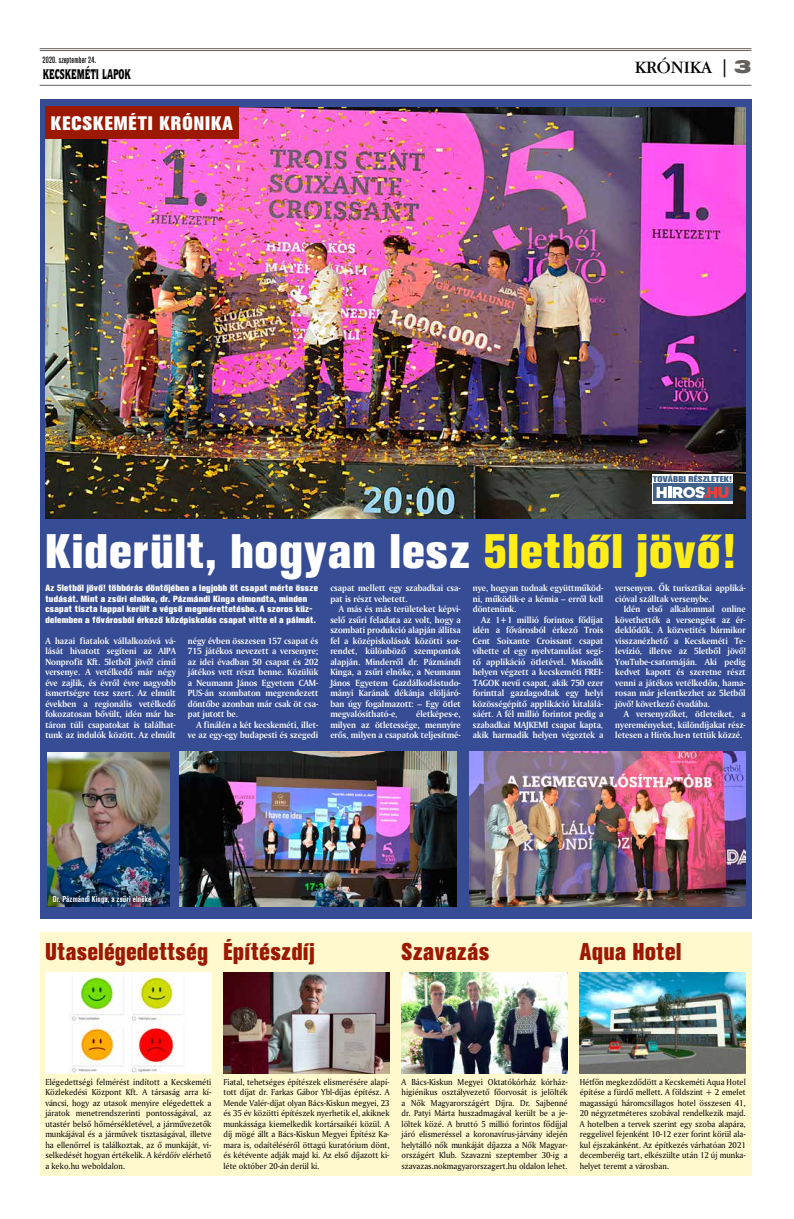
<style>
.page{position:relative;width:794px;height:1219px;background:#fff}
.page>*{position:absolute;margin:0;border:0;box-sizing:border-box;transform-origin:0 0}
.t1{font:700 48px "Akzidenz Grotesk XPFL";color:#fff;scale:.92 1}
.t2{font:700 24px "Akzidenz Grotesk XPFL";color:#9c1800;scale:.86 1}
.t3{font:700 24px "Akzidenz Grotesk XPFL";color:#9c1800;scale:.84 1}
.t4{font:700 19.4px "Akzidenz Grotesk XPFL";letter-spacing:.02em;color:#fff;scale:.95 1}
.t5{font:18px "Garamond Bk PFL";color:#000}
.t6{font:14px "Quorum Blk PFL";letter-spacing:-.01em;color:#000;scale:.64 1}
.t7{font:700 9.5px/10.5px "Amerigo PFL";color:#fff;text-align:justify;scale:.95 1}
.t8{font:9px/10.5px "Amerigo PFL";color:#000;text-align:justify;scale:.95 1}
.t9{font:700 9px/10.5px "Akzidenz Grotesk XPFL";color:#fff;scale:.95 1}
.t10{font:9px "Akzidenz Grotesk Md Cn PFL";color:#000;scale:.95 1}
.t11{font:700 8.5px "Akzidenz Grotesk Cn PFL";color:#fff;scale:.95 1}
.t12{font:700 8.4px "Akzidenz Grotesk XPFL";letter-spacing:-.03em;color:#3d6188;scale:1.1 1}
.s1{font-family:"Swiss 721 Blk Ex PFL";color:#66605c}
.s2{color:#ffec18}
</style>
<div class="page">
<hr style="left:40px;top:48px;width:711px;height:1px;background:#66605c">
<hr style="left:40px;top:50px;width:711px;height:1px;background:#66605c">
<hr style="left:40px;top:85px;width:711px;height:1px;background:#66605c">
<div style="left:40px;top:932px;width:711px;height:244px;background:#fff9cd"></div>
<div style="left:45px;top:972px;width:166px;height:101px;background:#fff"></div>
<img style="left:71px;top:972px;width:112px;height:101px">
<img style="left:223px;top:972px;width:166px;height:101px">
<img style="left:401px;top:972px;width:166px;height:101px">
<img style="left:579px;top:972px;width:167px;height:101px">
<div style="left:40px;top:99px;width:711px;height:819px;background:#364d95"></div>
<img style="left:45px;top:108px;width:701px;height:411px">
<div style="left:45px;top:107px;width:194px;height:32px;background:#9c1800"></div>
<div style="left:652px;top:474px;width:81px;height:29px;background:#fff"></div>
<div style="left:653px;top:484px;width:79px;height:17px;background:#3e6189"></div>
<svg style="left:656px;top:487px;width:72px;height:11px"></svg>
<img style="left:180px;top:751px;width:276px;height:156px">
<img style="left:48px;top:752px;width:121px;height:139px">
<img style="left:469px;top:751px;width:277px;height:156px">
<img style="left:48px;top:891px;width:121px;height:16px">
<p class="t10" style="left:43px;top:55px;width:58px">2020. szeptember 24.</p>
<h3 class="t6" style="left:43px;top:65px;width:139px">KECSKEMÉTI LAPOK</h3>
<h3 class="t4" style="left:51px;top:112px;width:194px">KECSKEMÉTI KRÓNIKA</h3>
<h3 class="t5" style="left:634px;top:57px;width:118px">KRÓNIKA | <span class="s1">3</span></h3>
<p class="t12" style="left:653px;top:474px;width:73px">TOVÁBBI RÉSZLETEK!</p>
<h1 class="t1" style="left:45px;top:523px;width:752px">Kiderült, hogyan lesz <span class="s2">5letből jövő!</span></h1>
<p class="t9" style="left:45px;top:583px;width:289px">Az 5letből jövő! többórás döntőjében a legjobb öt csapat mérte össze tudását. Mint a zsűri elnöke, dr. Pázmándi Kinga elmondta, minden csapat tiszta lappal került a végső megmérettetésbe. A szoros küz&shy;delemben a fővárosból érkező középiskolás csapat vitte el a pálmát.</p>
<p class="t7" style="left:45px;top:635px;width:139px">A hazai fiatalok vállalkozóvá vá&shy;lását hivatott segíteni az AIPA Nonprofit Kft. 5letből jövő! című versenye. A vetélkedő már négy éve zajlik, és évről évre nagyobb ismertségre tesz szert. Az elmúlt években a regionális vetélkedő fokozatosan bővült, idén már ha&shy;táron túli csapatokat is találhat&shy;tunk az indulók között. Az elmúlt</p>
<p class="t7" style="left:188px;top:635px;width:139px">négy évben összesen 157 csapat és 715 játékos nevezett a versenyre; az idei évadban 50 csapat és 202 játékos vett részt benne. Közülük a Neumann János Egyetem CAM-PUS-án szombaton megrendezett döntőbe azonban már csak öt csa&shy;pat jutott be.</p>
<p class="t7" style="left:615px;top:583px;width:139px">versenyen. Ők turisztikai appliká&shy;cióval szálltak versenybe.</p>
<p class="t7" style="left:615px;top:604px;width:139px;text-indent:9px">Idén első alkalommal online követhették a versengést az ér&shy;deklődők. A közvetítés bármikor visszanézhető a Kecskeméti Te&shy;levízió, illetve az 5letből jövő!<br>YouTube-csatornáján. Aki pedig kedvet kapott és szeretne részt venni a játékos vetélkedőn, hama&shy;rosan már jelentkezhet az 5letből jövő! következő évadába.</p>
<p class="t7" style="left:615px;top:709px;width:139px;text-indent:9px">A versenyzőket, ötleteiket, a nyereményeket, különdíjakat rész&shy;letesen a Hírös.hu-n tettük közzé.</p>
<p class="t7" style="left:330px;top:583px;width:139px">csapat mellett egy szabadkai csa&shy;pat is részt vehetett.</p>
<p class="t7" style="left:330px;top:604px;width:139px;text-indent:9px">A más és más területeket képvi&shy;selő zsűri feladata az volt, hogy a szombati produkció alapján állítsa fel a középiskolások közötti sor&shy;rendet, különböző szempontok alapján. Minderről dr. Pázmándi Kinga, a zsűri elnöke, a Neumann János Egyetem Gazdálkodástudo&shy;mányi Karának dékánja elöljáró&shy;ban úgy fogalmazott: – Egy ötlet megvalósítható-e,</p>
<p class="t7" style="left:473px;top:583px;width:139px">nye, hogyan tudnak együttműköd&shy;ni, működik-e a kémia – erről kell döntenünk.</p>
<p class="t7" style="left:473px;top:614px;width:139px;text-indent:9px">Az 1+1 millió forintos fődíjat idén a fővárosból érkező Trois Cent Soixante Croissant csapat vihette el egy nyelvtanulást segí&shy;tő applikáció ötletével. Második helyen végzett a kecskeméti FREI-TAGOK nevű csapat, akik 750 ezer forinttal gazdagodtak egy helyi közösségépítő applikáció kitalálá&shy;sáért. A fél millió forintot pedig a szabadkai MAJKEMI csapat kapta, akik harmadik helyen végeztek a</p>
<p class="t7" style="left:330px;top:709px;width:139px;text-indent:86px">életképes-e, milyen az ötletessége, mennyire erős, milyen a csapatok teljesítmé-</p>
<p class="t7" style="left:188px;top:719px;width:139px;text-align:right">A finálén a két kecskeméti, illet&shy;ve az egy-egy budapesti és szegedi</p>
<p class="t11" style="left:53px;top:894px;width:105px">Dr. Pázmándi Kinga, a zsűri elnöke</p>
<h2 class="t3" style="left:45px;top:938px;width:196px">Utaselégedettség</h2>
<h2 class="t2" style="left:223px;top:938px;width:108px">Építészdíj</h2>
<h2 class="t2" style="left:401px;top:938px;width:104px">Szavazás</h2>
<h2 class="t2" style="left:579px;top:938px;width:121px">Aqua Hotel</h2>
<p class="t8" style="left:45px;top:1076px;width:176px">Elégedettségi felmérést indított a Kecskeméti Közlekedési Központ Kft. A társaság arra kí&shy;váncsi, hogy az utasok menyire elégedettek a járatok menetrendszerinti pontosságával, az utastér belső hőmérsékletével, a járművezetők munkájával és a járművek tisztaságával, illetve ha ellenőrrel is találkoztak, az ő munkáját, vi&shy;selkedését hogyan értékelik. A kérdőív elérhető a keko.hu weboldalon.</p>
<p class="t8" style="left:223px;top:1076px;width:176px">Fiatal, tehetséges építészek elismerésére alapí&shy;tott díjat dr. Farkas Gábor Ybl-díjas építész. A Mende Valér-díjat olyan Bács-Kiskun megyei, 23 és 35 év közötti építészek nyerhetik el, akiknek munkássága kiemelkedik kortársaikéi közül. A díj mögé állt a Bács-Kiskun Megyei Építész Ka&shy;mara is, odaítéléséről öttagú kuratórium dönt, és kétévente adják majd ki. Az első díjazott ki&shy;léte október 20-án derül ki.</p>
<p class="t8" style="left:401px;top:1076px;width:176px">A Bács-Kiskun Megyei Oktatókórház kórház&shy;higiénikus osztályvezető főorvosát is jelölték a Nők Magyarországért Díjra. Dr. Sajbenné dr. Patyi Márta huszadmagával került be a je&shy;löltek közé. A bruttó 5 millió forintos fődíjjal járó elismeréssel a koronavírus-járvány idején helytálló nők munkáját díjazza a Nők Magyar&shy;országért Klub. Szavazni szeptember 30-ig a szavazas.nokmagyarorszagert.hu oldalon lehet.</p>
<p class="t8" style="left:579px;top:1076px;width:176px">Hétfőn megkezdődött a Kecskeméti Aqua Hotel építése a fürdő mellett. A földszint + 2 emelet magasságú háromcsillagos hotel összesen 41, 20 négyzetméteres szobával rendelkezik majd.<br>A hotelben a tervek szerint egy szoba alapára, reggelivel fejenként 10-12 ezer forint körül ala&shy;kul éjszakánként. Az építkezés várhatóan 2021 decemberéig tart, elkészülte után 12 új munka&shy;helyet teremt a városban.</p>
</div>
